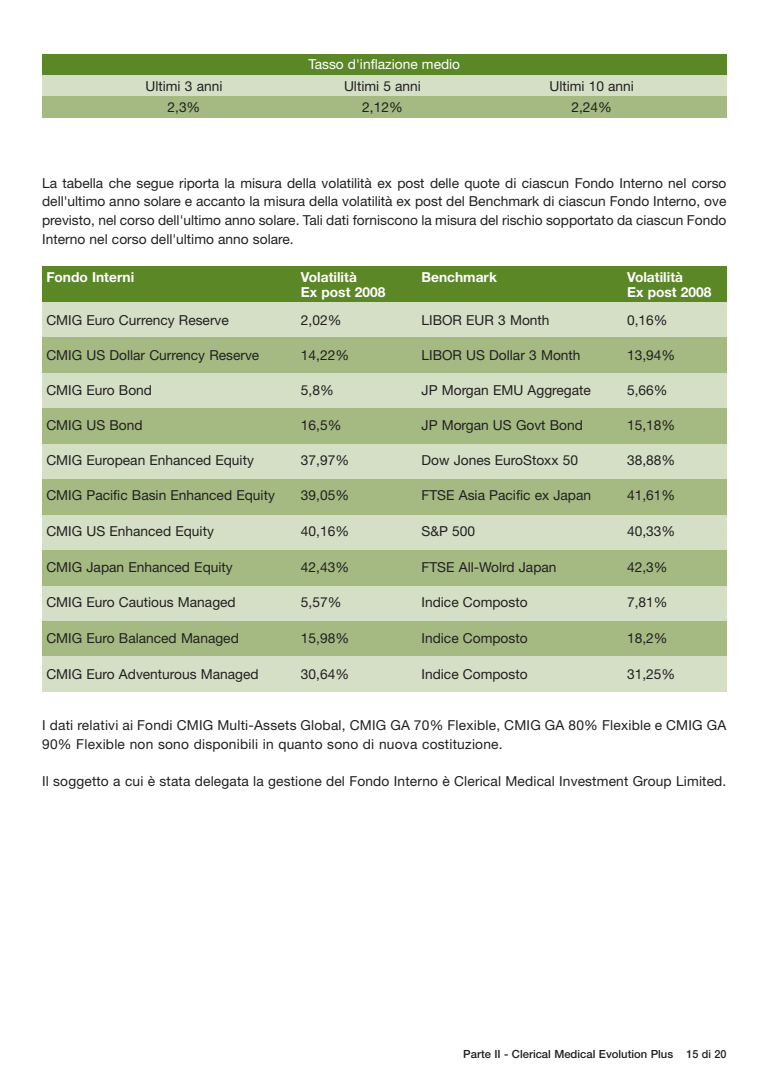
<style>
.page{position:relative;width:780px;height:1081px;background:#fff}
.page>*{position:absolute;margin:0;border:0;box-sizing:border-box;transform-origin:0 0}
.t1{font:13.75px/18.8px "Helvetica Neue LT";color:#231f20}
.t2{font:700 13.75px "Helvetica Neue LT";color:#fff}
.t3{font:13.75px "Helvetica Neue LT";color:#fff}
.t4{font:500 11.25px "Helvetica Neue LT";color:#231f20}
</style>
<div class="page">
<div style="left:42px;top:302px;width:684px;height:35px;background:#d4dfc6"></div>
<div style="left:42px;top:337px;width:684px;height:36px;background:#a4ba82"></div>
<div style="left:42px;top:373px;width:684px;height:35px;background:#d4dfc6"></div>
<div style="left:42px;top:408px;width:684px;height:36px;background:#a4ba82"></div>
<div style="left:42px;top:444px;width:684px;height:35px;background:#d4dfc6"></div>
<div style="left:42px;top:479px;width:684px;height:36px;background:#a4ba82"></div>
<div style="left:42px;top:515px;width:684px;height:35px;background:#d4dfc6"></div>
<div style="left:42px;top:550px;width:684px;height:36px;background:#a4ba82"></div>
<div style="left:42px;top:586px;width:684px;height:35px;background:#d4dfc6"></div>
<div style="left:42px;top:621px;width:684px;height:35px;background:#a4ba82"></div>
<div style="left:42px;top:656px;width:684px;height:36px;background:#d4dfc6"></div>
<div style="left:42px;top:54px;width:684px;height:21px;background:#5c8727"></div>
<div style="left:42px;top:75px;width:684px;height:21px;background:#d4dfc6"></div>
<div style="left:42px;top:96px;width:684px;height:22px;background:#a4ba82"></div>
<div style="left:42px;top:266px;width:684px;height:36px;background:#5c8727"></div>
<p class="t3" style="left:308px;top:59px;width:153px">Tasso d'inflazione medio</p>
<p class="t1" style="left:145px;top:78px;width:78px">Ultimi 3 anni</p>
<p class="t1" style="left:344px;top:78px;width:78px">Ultimi 5 anni</p>
<p class="t1" style="left:549px;top:78px;width:86px">Ultimi 10 anni</p>
<p class="t1" style="left:167px;top:100px;width:34px">2,3%</p>
<p class="t1" style="left:362px;top:100px;width:42px">2,12%</p>
<p class="t1" style="left:571px;top:100px;width:42px">2,24%</p>
<p class="t1" style="left:42px;top:175px;width:685px;text-align:justify">La tabella che segue riporta la misura della volatilità ex post delle quote di ciascun Fondo Interno nel corso dell'ultimo anno solare e accanto la misura della volatilità ex post del Benchmark di ciascun Fondo Interno, ove previsto, nel corso dell'ultimo anno solare. Tali dati forniscono la misura del rischio sopportato da ciascun Fondo Interno nel corso dell'ultimo anno solare.</p>
<p class="t2" style="left:46px;top:272px;width:89px">Fondo Interni</p>
<p class="t2" style="left:301px;top:272px;width:57px">Volatilità</p>
<p class="t2" style="left:421px;top:272px;width:77px">Benchmark</p>
<p class="t2" style="left:627px;top:272px;width:57px">Volatilità</p>
<p class="t2" style="left:301px;top:287px;width:86px">Ex post 2008</p>
<p class="t2" style="left:627px;top:287px;width:86px">Ex post 2008</p>
<p class="t1" style="left:46px;top:313px;width:184px">CMIG Euro Currency Reserve</p>
<p class="t1" style="left:301px;top:313px;width:42px">2,02%</p>
<p class="t1" style="left:421px;top:313px;width:129px">LIBOR EUR 3 Month</p>
<p class="t1" style="left:627px;top:313px;width:42px">0,16%</p>
<p class="t1" style="left:46px;top:348px;width:214px">CMIG US Dollar Currency Reserve</p>
<p class="t1" style="left:301px;top:348px;width:50px">14,22%</p>
<p class="t1" style="left:421px;top:348px;width:160px">LIBOR US Dollar 3 Month</p>
<p class="t1" style="left:627px;top:348px;width:50px">13,94%</p>
<p class="t1" style="left:46px;top:383px;width:107px">CMIG Euro Bond</p>
<p class="t1" style="left:301px;top:383px;width:34px">5,8%</p>
<p class="t1" style="left:421px;top:383px;width:171px">JP Morgan EMU Aggregate</p>
<p class="t1" style="left:627px;top:383px;width:42px">5,66%</p>
<p class="t1" style="left:46px;top:418px;width:98px">CMIG US Bond</p>
<p class="t1" style="left:301px;top:418px;width:42px">16,5%</p>
<p class="t1" style="left:421px;top:418px;width:163px">JP Morgan US Govt Bond</p>
<p class="t1" style="left:627px;top:418px;width:50px">15,18%</p>
<p class="t1" style="left:46px;top:453px;width:209px">CMIG European Enhanced Equity</p>
<p class="t1" style="left:301px;top:453px;width:50px">37,97%</p>
<p class="t1" style="left:421px;top:453px;width:158px">Dow Jones EuroStoxx 50</p>
<p class="t1" style="left:627px;top:453px;width:50px">38,88%</p>
<p class="t1" style="left:46px;top:488px;width:230px">CMIG Pacific Basin Enhanced Equity</p>
<p class="t1" style="left:301px;top:488px;width:50px">39,05%</p>
<p class="t1" style="left:421px;top:488px;width:171px">FTSE Asia Pacific ex Japan</p>
<p class="t1" style="left:627px;top:488px;width:50px">41,61%</p>
<p class="t1" style="left:46px;top:523px;width:169px">CMIG US Enhanced Equity</p>
<p class="t1" style="left:301px;top:523px;width:50px">40,16%</p>
<p class="t1" style="left:421px;top:523px;width:55px">S&amp;P 500</p>
<p class="t1" style="left:627px;top:523px;width:50px">40,33%</p>
<p class="t1" style="left:46px;top:559px;width:188px">CMIG Japan Enhanced Equity</p>
<p class="t1" style="left:301px;top:559px;width:50px">42,43%</p>
<p class="t1" style="left:421px;top:559px;width:136px">FTSE All-Wolrd Japan</p>
<p class="t1" style="left:627px;top:559px;width:42px">42,3%</p>
<p class="t1" style="left:46px;top:595px;width:191px">CMIG Euro Cautious Managed</p>
<p class="t1" style="left:301px;top:595px;width:42px">5,57%</p>
<p class="t1" style="left:421px;top:595px;width:108px">Indice Composto</p>
<p class="t1" style="left:627px;top:595px;width:42px">7,81%</p>
<p class="t1" style="left:46px;top:630px;width:194px">CMIG Euro Balanced Managed</p>
<p class="t1" style="left:301px;top:630px;width:50px">15,98%</p>
<p class="t1" style="left:421px;top:630px;width:108px">Indice Composto</p>
<p class="t1" style="left:627px;top:630px;width:42px">18,2%</p>
<p class="t1" style="left:46px;top:666px;width:214px">CMIG Euro Adventurous Managed</p>
<p class="t1" style="left:301px;top:666px;width:50px">30,64%</p>
<p class="t1" style="left:421px;top:666px;width:108px">Indice Composto</p>
<p class="t1" style="left:627px;top:666px;width:50px">31,25%</p>
<p class="t1" style="left:42px;top:717px;width:685px">I dati relativi ai Fondi CMIG Multi-Assets Global, CMIG GA 70% Flexible, CMIG GA 80% Flexible e CMIG GA<br>90% Flexible non sono disponibili in quanto sono di nuova costituzione.</p>
<p class="t1" style="left:42px;top:773px;width:685px">Il soggetto a cui è stata delegata la gestione del Fondo Interno è Clerical Medical Investment Group Limited.</p>
<p class="t4" style="left:463px;top:1050px;width:264px">Parte II - Clerical Medical Evolution Plus 15 di 20</p>
</div>
